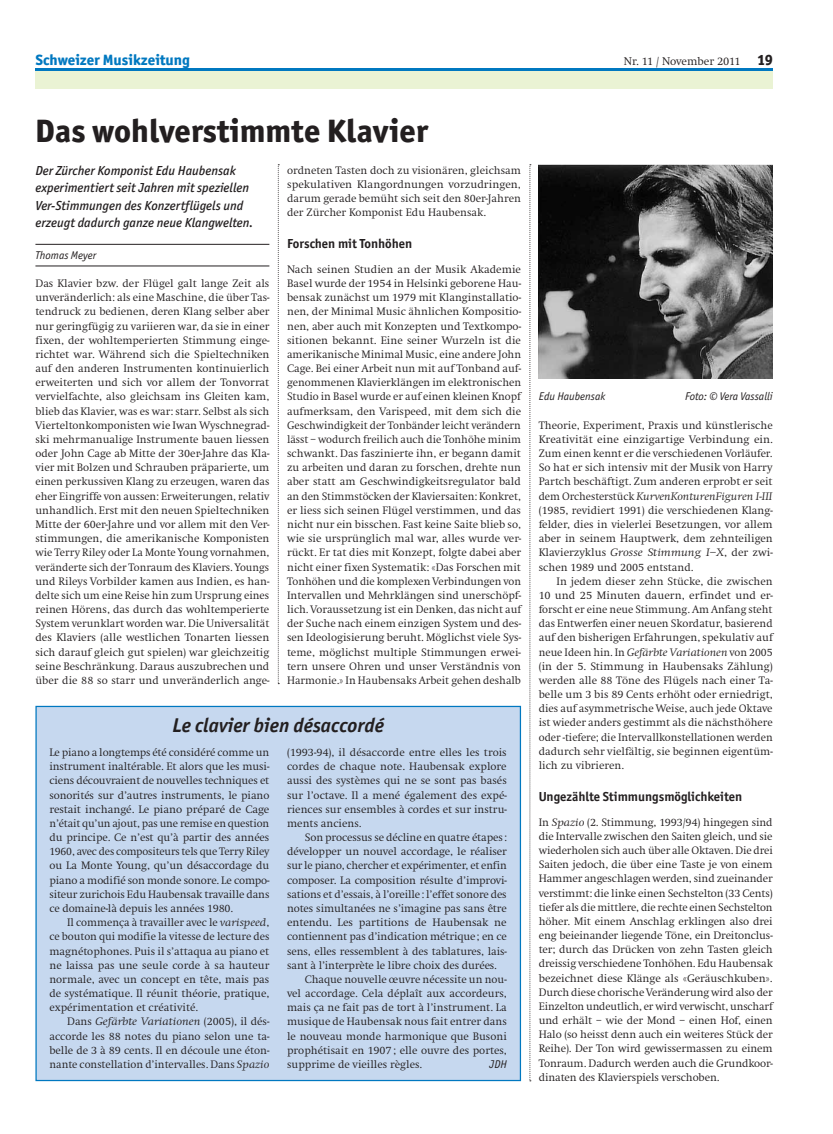
<style>
.page{position:relative;width:833px;height:1134px;background:#fff}
.page>*{position:absolute;margin:0;border:0;box-sizing:border-box;transform-origin:0 0}
.t1{font:800 32.5px "Officina San ITC";color:#231f20}
.t2{font:italic 700 20px "Officina San ITC";color:#231f20}
.t3{font:800 15px "Officina San ITC";color:#0078c0}
.t4{font:italic 500 13.12px/17.5px "Officina San ITC";color:#231f20}
.t5{font:700 13.12px "Officina San ITC";color:#231f20}
.t6{font:300 11.5px "Swift EF";letter-spacing:-.005em;color:#231f20}
.t7{font:300 11.25px/14.1px "Swift EF";color:#231f20;text-align:justify}
.t8{font:italic 11.25px "Officina San ITC";color:#231f20}
.s1{font-family:"Officina San ITC";font-weight:800;font-size:15px}
.s2{font-style:italic}
</style>
<div class="page">
<svg style="left:35px;top:68px;width:737px;height:4px;background:#3a96c5"></svg>
<div style="left:35px;top:72px;width:737px;height:17px;background:#eaf3d4"></div>
<svg style="left:529px;top:164px;width:2px;height:917px"></svg>
<hr style="left:35px;top:244px;width:234px;height:1px;background:#231f20">
<hr style="left:35px;top:266px;width:234px;height:1px;background:#231f20">
<svg style="left:278px;top:164px;width:1px;height:520px"></svg>
<img style="left:539px;top:164px;width:233px;height:215px">
<div style="left:35px;top:706px;width:486px;height:375px;background:#c6d8ef;border:1px solid #0078c0"></div>
<h3 class="t3" style="left:35px;top:50px;width:156px">Schweizer Musikzeitung</h3>
<p class="t6" style="left:624px;top:55px;width:150px">Nr. 11 / November 2011 <span class="s1">19</span></p>
<h1 class="t1" style="left:35px;top:111px;width:394px">Das wohlverstimmte Klavier</h1>
<p class="t4" style="left:35px;top:161px;width:219px">Der Zürcher Komponist Edu Haubensak experimentiert seit Jahren mit speziellen Ver-Stimmungen des Konzertflügels und erzeugt dadurch ganze neue Klangwelten.</p>
<p class="t8" style="left:35px;top:249px;width:62px">Thomas Meyer</p>
<p class="t7" style="left:35px;top:276px;width:235px">Das Klavier bzw. der Flügel galt lange Zeit als unveränderlich: als eine Maschine, die über Tas&shy;tendruck zu bedienen, deren Klang selber aber nur geringfügig zu variieren war, da sie in einer fixen, der wohltemperierten Stimmung einge&shy;richtet war. Während sich die Spieltechniken auf den anderen Instrumenten kontinuierlich erweiterten und sich vor allem der Tonvorrat vervielfachte, also gleichsam ins Gleiten kam, blieb das Klavier, was es war: starr. Selbst als sich Vierteltonkomponisten wie Iwan Wyschnegrad&shy;ski mehrmanualige Instrumente bauen liessen oder John Cage ab Mitte der 30er-Jahre das Kla&shy;vier mit Bolzen und Schrauben präparierte, um einen perkussiven Klang zu erzeugen, waren das eher Eingriffe von aussen: Erweiterungen, relativ unhandlich. Erst mit den neuen Spieltechniken Mitte der 60er-Jahre und vor allem mit den Ver&shy;stimmungen, die amerikanische Komponisten wie Terry Riley oder La Monte Young vornahmen, veränderte sich der Tonraum des Klaviers. Youngs und Rileys Vorbilder kamen aus Indien, es han&shy;delte sich um eine Reise hin zum Ursprung eines reinen Hörens, das durch das wohltemperierte System verunklart worden war. Die Universalität des Klaviers (alle westlichen Tonarten liessen sich darauf gleich gut spielen) war gleichzeitig seine Beschränkung. Daraus auszubrechen und über die 88 so starr und unveränderlich ange-</p>
<p class="t7" style="left:287px;top:163px;width:235px">ordneten Tasten doch zu visionären, gleichsam spekulativen Klangordnungen vorzudringen, darum gerade bemüht sich seit den 80er-Jahren der Zürcher Komponist Edu Haubensak.</p>
<p class="t5" style="left:287px;top:235px;width:127px">Forschen mit Tonhöhen</p>
<p class="t7" style="left:287px;top:262px;width:236px">Nach seinen Studien an der Musik Akademie Basel wurde der 1954 in Helsinki geborene Hau&shy;bensak zunächst um 1979 mit Klanginstallatio&shy;nen, der Minimal Music ähnlichen Kompositio&shy;nen, aber auch mit Konzepten und Textkompo&shy;sitionen bekannt. Eine seiner Wurzeln ist die amerikanische Minimal Music, eine andere John Cage. Bei einer Arbeit nun mit auf Tonband auf&shy;genommenen Klavierklängen im elektronischen Studio in Basel wurde er auf einen kleinen Knopf aufmerksam, den Varispeed, mit dem sich die Geschwindigkeit der Tonbänder leicht verändern lässt – wodurch freilich auch die Tonhöhe minim schwankt. Das faszinierte ihn, er begann damit zu arbeiten und daran zu forschen, drehte nun aber statt am Geschwindigkeitsregulator bald an den Stimmstöcken der Klaviersaiten: Konkret, er liess sich seinen Flügel verstimmen, und das nicht nur ein bisschen. Fast keine Saite blieb so, wie sie ursprünglich mal war, alles wurde ver&shy;rückt. Er tat dies mit Konzept, folgte dabei aber nicht einer fixen Systematik: «Das Forschen mit Tonhöhen und die komplexen Verbindungen von Intervallen und Mehrklängen sind unerschöpf&shy;lich. Voraussetzung ist ein Denken, das nicht auf der Suche nach einem einzigen System und des&shy;sen Ideologisierung beruht. Möglichst viele Sys&shy;teme, möglichst multiple Stimmungen erwei&shy;tern unsere Ohren und unser Verständnis von Harmonie.» In Haubensaks Arbeit gehen deshalb</p>
<h2 class="t2" style="left:172px;top:713px;width:213px">Le clavier bien désaccordé</h2>
<p class="t7" style="left:49px;top:745px;width:222px">Le piano a longtemps été considéré comme un instrument inaltérable. Et alors que les musi&shy;ciens découvraient de nouvelles techniques et sonorités sur d’autres instruments, le piano restait inchangé. Le piano préparé de Cage n’était qu’un ajout, pas une remise en question du principe. Ce n’est qu’à partir des années 1960, avec des compositeurs tels que Terry Riley ou La Monte Young, qu’un désaccordage du piano a modifié son monde sonore. Le compo&shy;siteur zurichois Edu Haubensak travaille dans ce domaine-là depuis les années 1980.</p>
<p class="t7" style="left:49px;top:916px;width:222px;text-indent:18px">Il commença à travailler avec le <span class="s2">varispeed</span>, ce bouton qui modifie la vitesse de lecture des magnétophones. Puis il s’attaqua au piano et ne laissa pas une seule corde à sa hauteur normale, avec un concept en tête, mais pas de systématique. Il réunit théorie, pratique, expérimentation et créativité.</p>
<p class="t7" style="left:49px;top:1015px;width:221px;text-indent:18px">Dans <span class="s2">Gefärbte Variationen</span> (2005), il dés&shy;accorde les 88 notes du piano selon une ta&shy;belle de 3 à 89 cents. Il en découle une éton&shy;nante constellation d’intervalles. Dans <span class="s2">Spazio</span></p>
<p class="t7" style="left:287px;top:745px;width:221px">(1993-94), il désaccorde entre elles les trois cordes de chaque note. Haubensak explore aussi des systèmes qui ne se sont pas basés sur l’octave. Il a mené également des expé&shy;riences sur ensembles à cordes et sur instru&shy;ments anciens.</p>
<p class="t7" style="left:305px;top:831px;width:203px">Son processus se décline en quatre étapes:</p>
<p class="t7" style="left:287px;top:845px;width:221px">développer un nouvel accordage, le réaliser</p>
<p class="t7" style="left:287px;top:859px;width:221px">sur le piano, chercher et expérimenter, et enfin</p>
<p class="t7" style="left:287px;top:873px;width:221px">composer. La composition résulte d’improvi-</p>
<p class="t7" style="left:287px;top:887px;width:221px">sations et d’essais, à l’oreille: l’effet sonore des</p>
<p class="t7" style="left:287px;top:901px;width:221px">notes simultanées ne s’imagine pas sans être</p>
<p class="t7" style="left:287px;top:916px;width:221px">entendu. Les partitions de Haubensak ne</p>
<p class="t7" style="left:287px;top:930px;width:221px">contiennent pas d’indication métrique; en ce</p>
<p class="t7" style="left:287px;top:944px;width:221px">sens, elles ressemblent à des tablatures, lais-</p>
<p class="t7" style="left:287px;top:958px;width:211px">sant à l’interprète le libre choix des durées.</p>
<p class="t7" style="left:305px;top:972px;width:203px">Chaque nouvelle œuvre nécessite un nou-</p>
<p class="t7" style="left:287px;top:986px;width:221px">vel accordage. Cela déplaît aux accordeurs,</p>
<p class="t7" style="left:287px;top:1001px;width:221px">mais ça ne fait pas de tort à l’instrument. La</p>
<p class="t7" style="left:287px;top:1015px;width:221px">musique de Haubensak nous fait entrer dans</p>
<p class="t7" style="left:287px;top:1029px;width:221px">le nouveau monde harmonique que Busoni</p>
<p class="t7" style="left:287px;top:1043px;width:221px">prophétisait en 1907; elle ouvre des portes,</p>
<p class="t7" style="left:287px;top:1057px;width:136px">supprime de vieilles règles.</p>
<p class="t8" style="left:489px;top:1058px;width:19px">JDH</p>
<p class="t8" style="left:539px;top:390px;width:68px">Edu Haubensak</p>
<p class="t8" style="left:685px;top:390px;width:89px">Foto: © Vera Vassalli</p>
<p class="t7" style="left:539px;top:418px;width:236px">Theorie, Experiment, Praxis und künstlerische Kreativität eine einzigartige Verbindung ein.<br>Zum einen kennt er die verschiedenen Vorläufer.<br>So hat er sich intensiv mit der Musik von Harry Partch beschäftigt. Zum anderen erprobt er seit dem Orchesterstück <span class="s2">KurvenKonturenFiguren I-III </span>(1985, revidiert 1991) die verschiedenen Klang&shy;felder, dies in vielerlei Besetzungen, vor allem aber in seinem Hauptwerk, dem zehnteiligen Klavierzyklus <span class="s2">Grosse Stimmung I–X</span>, der zwi&shy;schen 1989 und 2005 entstand.</p>
<p class="t7" style="left:539px;top:574px;width:235px;text-indent:18px">In jedem dieser zehn Stücke, die zwischen 10 und 25 Minuten dauern, erfindet und er&shy;forscht er eine neue Stimmung. Am Anfang steht das Entwerfen einer neuen Skordatur, basierend auf den bisherigen Erfahrungen, spekulativ auf neue Ideen hin. In <span class="s2">Gefärbte Variationen</span> von 2005 (in der 5. Stimmung in Haubensaks Zählung) werden alle 88 Töne des Flügels nach einer Ta&shy;belle um 3 bis 89 Cents erhöht oder erniedrigt, dies auf asymmetrische Weise, auch jede Oktave ist wieder anders gestimmt als die nächsthöhere oder -tiefere; die Intervallkonstellationen werden dadurch sehr vielfältig, sie beginnen eigentüm&shy;lich zu vibrieren.</p>
<p class="t5" style="left:539px;top:788px;width:205px">Ungezählte Stimmungsmöglichkeiten</p>
<p class="t7" style="left:539px;top:815px;width:235px">In <span class="s2">Spazio</span> (2. Stimmung, 1993/94) hingegen sind die Intervalle zwischen den Saiten gleich, und sie wiederholen sich auch über alle Oktaven. Die drei Saiten jedoch, die über eine Taste je von einem Hammer angeschlagen werden, sind zueinander verstimmt: die linke einen Sechstelton (33 Cents) tiefer als die mittlere, die rechte einen Sechstelton höher. Mit einem Anschlag erklingen also drei eng beieinander liegende Töne, ein Dreitonclus&shy;ter; durch das Drücken von zehn Tasten gleich dreissig verschiedene Tonhöhen. Edu Haubensak bezeichnet diese Klänge als «Geräuschkuben».<br>Durch diese chorische Veränderung wird also der Einzelton undeutlich, er wird verwischt, unscharf und erhält – wie der Mond – einen Hof, einen Halo (so heisst denn auch ein weiteres Stück der Reihe). Der Ton wird gewissermassen zu einem Tonraum. Dadurch werden auch die Grundkoor&shy;dinaten des Klavierspiels verschoben.</p>
</div>
